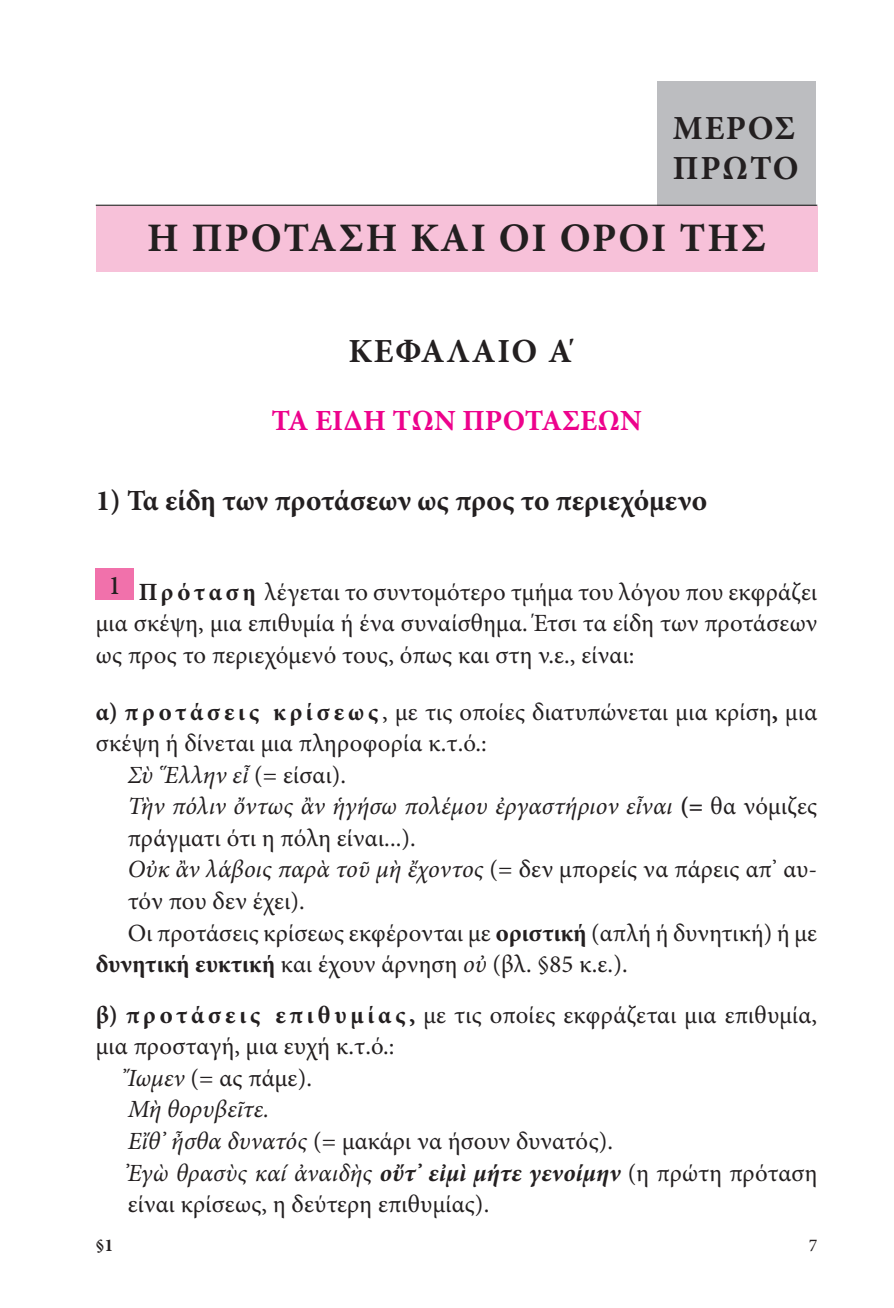
<style>
.page{position:relative;width:894px;height:1308px;background:#fff}
.page>*{position:absolute;margin:0;border:0;box-sizing:border-box;transform-origin:0 0}
.t1{font:700 40.5px "Minion Pro";letter-spacing:.05em;color:#231f20}
.t2{font:700 33.75px/40.5px "Minion Pro";letter-spacing:.05em;color:#231f20}
.t3{font:700 29.25px "Minion Pro";color:#231f20}
.t4{font:700 29.25px "Minion Pro";letter-spacing:.005em;color:#ed028c}
.t5{font:24.75px/31.5px "Minion Pro";letter-spacing:.005em;color:#231f20;text-align:justify}
.t6{font:italic 24.75px "Minion Pro";letter-spacing:.005em;color:#231f20}
.t7{font:italic 700 24.75px "Minion Pro";letter-spacing:.005em;color:#231f20}
.t8{font:700 18px "Minion Pro";color:#231f20}
.t9{font:18px "Minion Pro";color:#231f20}
.s1{font-weight:700}
.s2{font-style:normal}
.s3{font-weight:700;font-style:normal}
.s4{font-style:italic}
.s5{font-weight:400}
.s6{font-weight:400;font-style:normal}
</style>
<div class="page">
<div style="left:657px;top:81px;width:158px;height:125px;background:#bcbdc0"></div>
<div style="left:96px;top:206px;width:720px;height:65px;background:#f7c1d9"></div>
<hr style="left:96px;top:205px;width:720px;height:1px;background:#231f20">
<div style="left:96px;top:568px;width:38px;height:31px;background:#f171ab"></div>
<h2 class="t2" style="left:672px;top:107px;width:127px">ΜΕΡΟΣ<br>ΠΡΩΤΟ</h2>
<h1 class="t1" style="left:147px;top:210px;width:620px">Η ΠΡΟΤΑΣΗ ΚΑΙ ΟΙ ΟΡΟΙ ΤΗΣ</h1>
<h2 class="t2" style="left:348px;top:330px;width:230px">ΚΕΦΑΛΑΙΟ Α΄</h2>
<p class="t4" style="left:271px;top:400px;width:372px">ΤΑ ΕΙΔΗ ΤΩΝ ΠΡΟΤΑΣΕΩΝ</p>
<p class="t3" style="left:96px;top:480px;width:612px">1) Τα είδη των προτάσεων ως προς το περιεχόμενο</p>
<p class="t5" style="left:96px;top:576px;width:722px;text-indent:13px"><sup>1</sup> <span class="s1">Πρ όταση</span> λέγεται το συντομότερο τμήμα του λόγου που εκφράζει μια σκέψη, μια επιθυμία ή ένα συναίσθημα. Έτσι τα είδη των προτάσεων ως προς το περιεχόμενό τους, όπως και στη ν.ε., είναι:</p>
<p class="t5" style="left:96px;top:696px;width:722px"><span class="s1">α) π ρ ο τ ά σ ε ι ς κ ρ ί σ ε ω ς</span> , με τις οποίες διατυπώνεται μια κρίση<span class="s1">,</span> μια</p>
<p class="t5" style="left:96px;top:728px;width:392px">σκέψη ή δίνεται μια πληροφορία κ.τ.ό.:</p>
<p class="t6" style="left:128px;top:758px;width:220px">Σὺ Ἕλλην εἶ <span class="s2">(= είσαι).</span></p>
<p class="t6" style="left:128px;top:789px;width:690px">Τὴν πόλιν ὄντως ἂν ἡγήσω πολέμου ἐργαστήριον εἶναι <span class="s3">(=</span> <span class="s2">θα νόμιζες</span></p>
<p class="t5" style="left:128px;top:822px;width:289px">πράγματι ότι η πόλη είναι...).</p>
<p class="t6" style="left:128px;top:852px;width:690px">Οὐκ ἂν λάβοις παρὰ τοῦ μὴ ἔχοντος <span class="s2">(= δεν μπορείς να πάρεις απ’ αυ-</span></p>
<p class="t5" style="left:128px;top:885px;width:178px">τόν που δεν έχει).</p>
<p class="t5" style="left:128px;top:917px;width:690px">Οι προτάσεις κρίσεως εκφέρονται με <span class="s1">οριστική</span> (απλή ή δυνητική) ή με</p>
<p class="t5" style="left:96px;top:948px;width:533px"><span class="s1">δυνητική ευκτική</span> και έχουν άρνηση <span class="s4">οὐ</span> (βλ. §85 κ.ε.).</p>
<p class="t5" style="left:96px;top:999px;width:722px"><span class="s1">β) π ρ ο τ ά σ ε ι ς ε π ι θ υ μ ί α ς ,</span> με τις οποίες εκφράζεται μια επιθυμία,</p>
<p class="t5" style="left:96px;top:1031px;width:300px">μια προσταγή, μια ευχή κ.τ.ό.:</p>
<p class="t5" style="left:128px;top:1062px;width:186px"><span class="s4">Ἴωμεν</span> (= ας πάμε).</p>
<p class="t6" style="left:128px;top:1092px;width:143px">Μὴ θορυβεῖτε.</p>
<p class="t5" style="left:128px;top:1125px;width:486px"><span class="s4">Εἴθ’ ἦσθα δυνατός</span> (= μακάρι να ήσουν δυνατός).</p>
<p class="t7" style="left:128px;top:1155px;width:690px"><span class="s5">Ἐγὼ θρασὺς καί ἀναιδὴς</span> οὔτ’ εἰμὶ μήτε γενοίμην <span class="s6">(η πρώτη πρόταση</span></p>
<p class="t5" style="left:128px;top:1188px;width:363px">είναι κρίσεως, η δεύτερη επιθυμίας).</p>
<p class="t8" style="left:96px;top:1232px;width:19px">§1</p>
<p class="t9" style="left:808px;top:1233px;width:10px">7</p>
</div>
